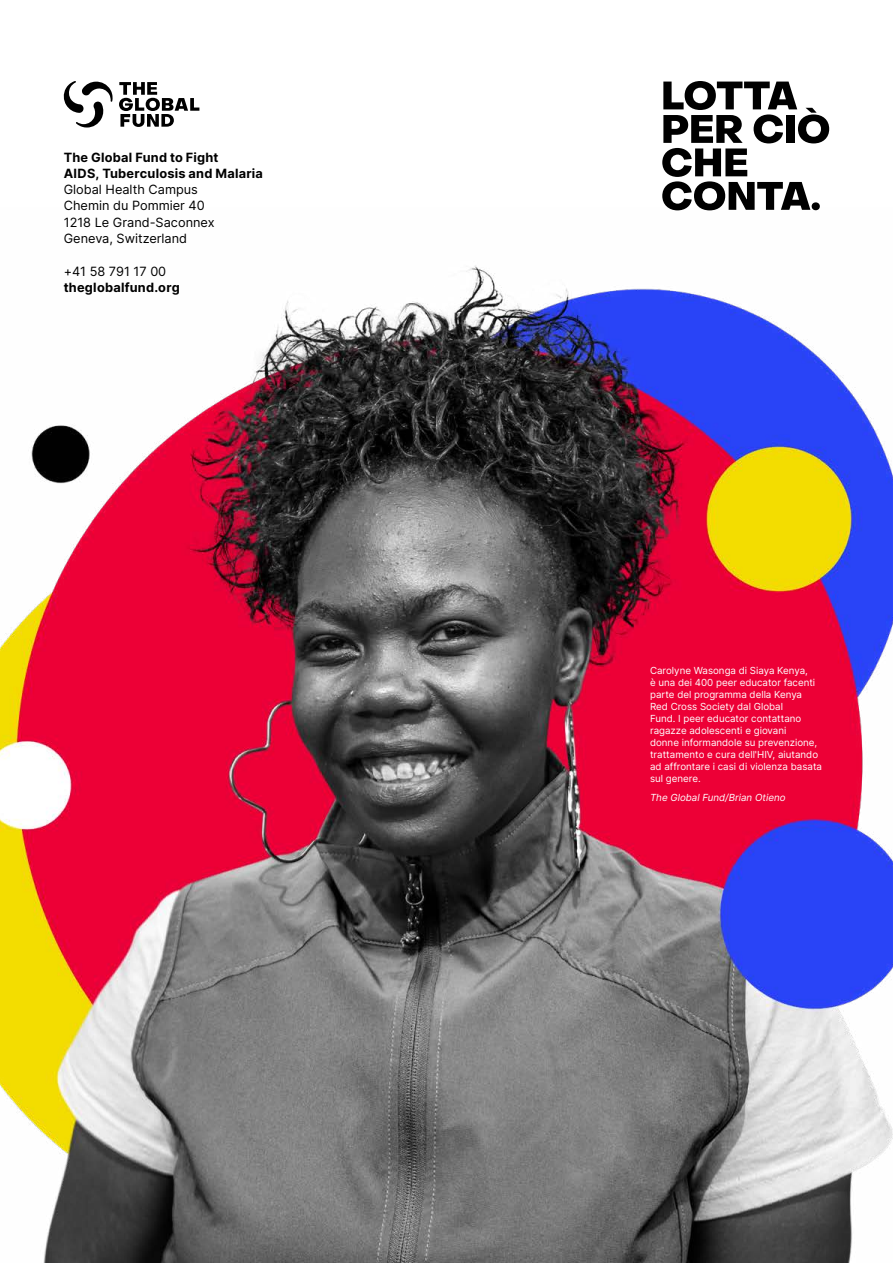
<style>
.page{position:relative;width:893px;height:1263px;background:#fff}
.page>*{position:absolute;margin:0;border:0;box-sizing:border-box;transform-origin:0 0}
.t1{font:12.75px/16.4px "Inter";color:#000}
.t2{font:700 12.75px/16.4px "Inter";letter-spacing:.02em;color:#000}
.t3{font:9.75px/12px "Inter";color:#fff}
.t4{font:italic 9.75px "Inter";color:#fff}
</style>
<div class="page">
<img style="left:0;top:210px;width:893px;height:1053px">
<svg style="left:119px;top:82px;width:80px;height:45px"></svg>
<svg style="left:63px;top:81px;width:50px;height:47px"></svg>
<svg style="left:662px;top:81px;width:167px;height:129px"></svg>
<div style="left:812px;top:202px;width:8px;height:8px;background:#000;border-radius:50%"></div>
<h1 class="t2" style="left:64px;top:148px;width:201px">The Global Fund to Fight<br>AIDS, Tuberculosis and Malaria</h1>
<h1 class="t1" style="left:64px;top:181px;width:152px">Global Health Campus<br>Chemin du Pommier 40<br>1218 Le Grand-Saconnex<br>Geneva, Switzerland</h1>
<h1 class="t1" style="left:64px;top:262px;width:104px">+41 58 791 17 00</h1>
<h1 class="t2" style="left:64px;top:279px;width:118px">theglobalfund.org</h1>
<p class="t3" style="left:650px;top:664px;width:173px">Carolyne Wasonga di Siaya Kenya,<br>è una dei 400 peer educator facenti parte del programma della Kenya<br>Red Cross Society dal Global<br>Fund. I peer educator contattano ragazze adolescenti e giovani<br>donne informandole su prevenzione, trattamento e cura dell'HIV, aiutando ad affrontare i casi di violenza basata sul genere.</p>
<p class="t4" style="left:650px;top:790px;width:137px">The Global Fund/Brian Otieno</p>
</div>
